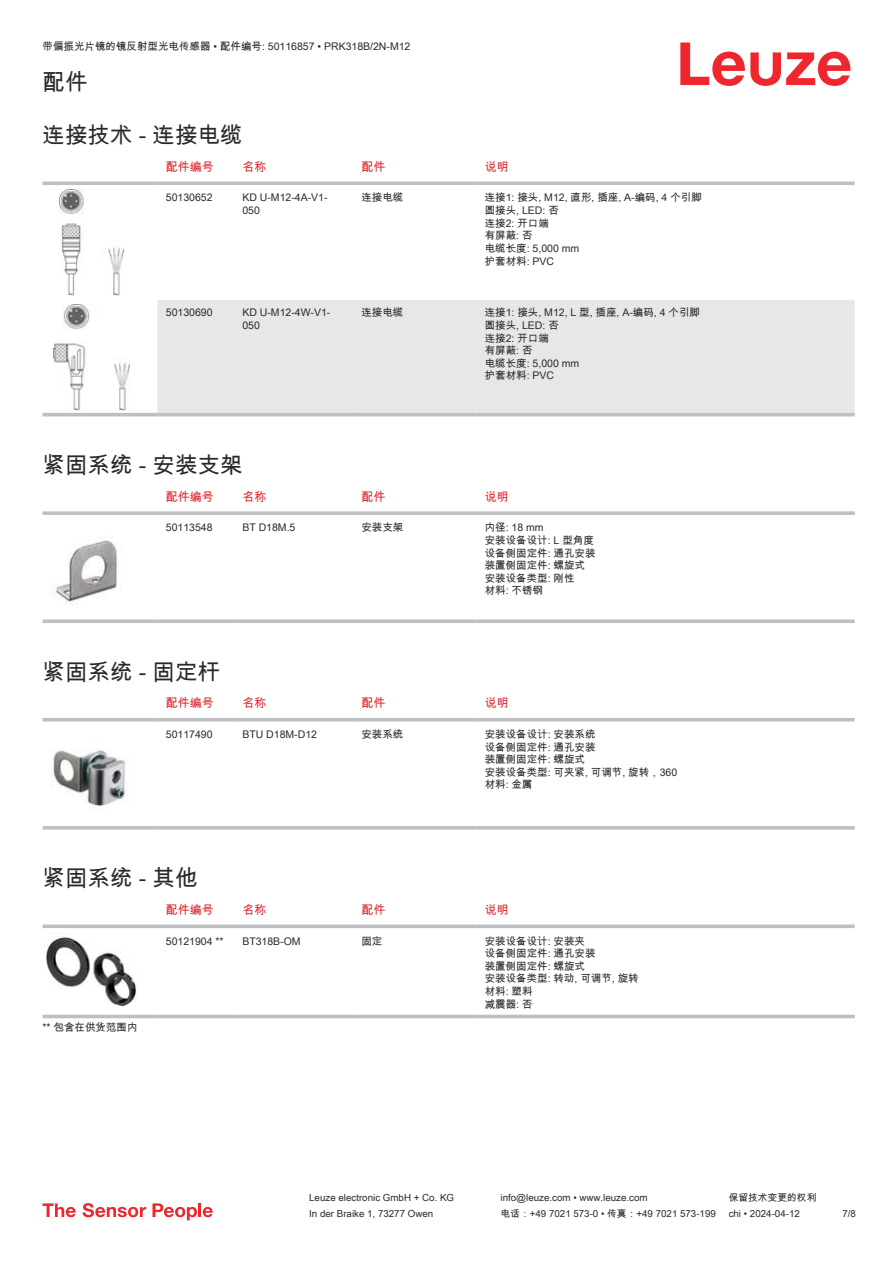
<style>
.page{position:relative;width:893px;height:1263px;background:#fff}
.page>*{position:absolute;margin:0;border:0;box-sizing:border-box;transform-origin:0 0}
.t1{font:22.5px "Arial Unicode MS";color:#2b292a}
.t2{font:12px "Arial Unicode MS";color:#db2a30}
.t3{font:10.5px/12.6px "Arial Unicode MS";color:#2b292a}
.t4{font:9.75px "Arial Unicode MS";color:#2b292a}
</style>
<div class="page">
<svg style="left:680px;top:43px;width:170px;height:43px"></svg>
<svg style="left:43px;top:347px;width:812px;height:70px"></svg>
<div style="left:157px;top:300px;width:698px;height:113px;background:#e6e7e9"></div>
<svg style="left:43px;top:181px;width:114px;height:4px"></svg>
<svg style="left:157px;top:181px;width:77px;height:4px"></svg>
<svg style="left:234px;top:181px;width:119px;height:4px"></svg>
<svg style="left:353px;top:181px;width:123px;height:4px"></svg>
<svg style="left:476px;top:181px;width:379px;height:4px;fill:#bdbfc1"></svg>
<hr style="left:43px;top:413px;width:114px;height:3px;background:#bdbfc1">
<hr style="left:157px;top:413px;width:77px;height:3px;background:#bdbfc1">
<hr style="left:234px;top:413px;width:119px;height:3px;background:#bdbfc1">
<hr style="left:353px;top:413px;width:123px;height:3px;background:#bdbfc1">
<hr style="left:476px;top:413px;width:379px;height:3px;background:#bdbfc1">
<img style="left:59px;top:189px;width:65px;height:107px">
<img style="left:54px;top:304px;width:75px;height:106px">
<svg style="left:43px;top:511px;width:114px;height:4px"></svg>
<svg style="left:157px;top:511px;width:77px;height:4px"></svg>
<svg style="left:234px;top:511px;width:119px;height:4px"></svg>
<svg style="left:353px;top:511px;width:123px;height:4px"></svg>
<svg style="left:476px;top:511px;width:379px;height:4px;fill:#c0c2c3"></svg>
<svg style="left:43px;top:619px;width:114px;height:4px"></svg>
<svg style="left:157px;top:619px;width:77px;height:4px"></svg>
<svg style="left:234px;top:619px;width:119px;height:4px"></svg>
<svg style="left:353px;top:619px;width:123px;height:4px"></svg>
<svg style="left:476px;top:619px;width:379px;height:4px;fill:#bdbfc1"></svg>
<img style="left:54px;top:540px;width:64px;height:64px">
<svg style="left:43px;top:721px;width:812px;height:1px"></svg>
<hr style="left:43px;top:718px;width:114px;height:3px;background:#bdbfc1">
<hr style="left:157px;top:718px;width:77px;height:3px;background:#bdbfc1">
<hr style="left:234px;top:718px;width:119px;height:3px;background:#bdbfc1">
<hr style="left:353px;top:718px;width:123px;height:3px;background:#bdbfc1">
<hr style="left:476px;top:718px;width:379px;height:3px;background:#bdbfc1">
<svg style="left:43px;top:826px;width:114px;height:4px"></svg>
<svg style="left:157px;top:826px;width:77px;height:4px"></svg>
<svg style="left:234px;top:826px;width:119px;height:4px"></svg>
<svg style="left:353px;top:826px;width:123px;height:4px"></svg>
<svg style="left:476px;top:826px;width:379px;height:4px;fill:#c0c2c4"></svg>
<img style="left:53px;top:750px;width:75px;height:57px">
<div style="left:43px;top:1014px;width:812px;height:5px;background:#ececed"></div>
<svg style="left:43px;top:924px;width:114px;height:4px"></svg>
<svg style="left:157px;top:924px;width:77px;height:4px"></svg>
<svg style="left:234px;top:924px;width:119px;height:4px"></svg>
<svg style="left:353px;top:924px;width:123px;height:4px"></svg>
<svg style="left:476px;top:924px;width:379px;height:4px;fill:#bdbfc1"></svg>
<hr style="left:43px;top:1015px;width:114px;height:3px;background:#bdbfc1">
<hr style="left:157px;top:1015px;width:77px;height:3px;background:#bdbfc1">
<hr style="left:234px;top:1015px;width:119px;height:3px;background:#bdbfc1">
<hr style="left:353px;top:1015px;width:123px;height:3px;background:#bdbfc1">
<hr style="left:476px;top:1015px;width:379px;height:3px;background:#bdbfc1">
<img style="left:46px;top:936px;width:91px;height:71px">
<svg style="left:43px;top:1203px;width:33px;height:14px"></svg>
<svg style="left:83px;top:1203px;width:63px;height:14px"></svg>
<svg style="left:153px;top:1203px;width:44px;height:17px"></svg>
<hr style="left:198px;top:1203px;width:3px;height:14px;background:#ed272d">
<svg style="left:203px;top:1207px;width:10px;height:10px"></svg>
<p class="t3" style="left:43px;top:40px;width:369px">带偏振光片镜的镜反射型光电传感器 • 配件编号: 50116857 • PRK318B/2N-M12</p>
<h1 class="t1" style="left:43px;top:66px;width:46px">配件</h1>
<h1 class="t1" style="left:43px;top:119px;width:202px">连接技术 - 连接电缆</h1>
<p class="t2" style="left:166px;top:158px;width:49px">配件编号</p>
<p class="t2" style="left:242px;top:158px;width:25px">名称</p>
<p class="t2" style="left:361px;top:158px;width:25px">配件</p>
<p class="t2" style="left:485px;top:158px;width:25px">说明</p>
<p class="t3" style="left:166px;top:191px;width:48px">50130652</p>
<p class="t3" style="left:242px;top:191px;width:87px">KD U-M12-4A-V1-<br>050</p>
<p class="t3" style="left:361px;top:191px;width:43px">连接电缆</p>
<p class="t3" style="left:485px;top:191px;width:219px">连接1: 接头, M12, 直形, 插座, A-编码, 4 个引脚圆接头, LED: 否<br>连接2: 开口端<br>有屏蔽: 否<br>电缆长度: 5,000 mm<br>护套材料: PVC</p>
<p class="t3" style="left:166px;top:306px;width:48px">50130690</p>
<p class="t3" style="left:242px;top:306px;width:90px">KD U-M12-4W-V1-<br>050</p>
<p class="t3" style="left:361px;top:306px;width:43px">连接电缆</p>
<p class="t3" style="left:485px;top:306px;width:217px">连接1: 接头, M12, L 型, 插座, A-编码, 4 个引脚圆接头, LED: 否<br>连接2: 开口端<br>有屏蔽: 否<br>电缆长度: 5,000 mm<br>护套材料: PVC</p>
<h1 class="t1" style="left:43px;top:449px;width:202px">紧固系统 - 安装支架</h1>
<p class="t2" style="left:166px;top:488px;width:49px">配件编号</p>
<p class="t2" style="left:242px;top:488px;width:25px">名称</p>
<p class="t2" style="left:361px;top:488px;width:25px">配件</p>
<p class="t2" style="left:485px;top:488px;width:25px">说明</p>
<p class="t3" style="left:166px;top:521px;width:48px">50113548</p>
<p class="t3" style="left:242px;top:521px;width:55px">BT D18M.5</p>
<p class="t3" style="left:361px;top:521px;width:43px">安装支架</p>
<p class="t3" style="left:485px;top:521px;width:112px">内径: 18 mm<br>安装设备设计: L 型角度设备侧固定件: 通孔安装装置侧固定件: 螺旋式安装设备类型: 刚性<br>材料: 不锈钢</p>
<h1 class="t1" style="left:43px;top:655px;width:179px">紧固系统 - 固定杆</h1>
<p class="t2" style="left:166px;top:694px;width:49px">配件编号</p>
<p class="t2" style="left:242px;top:694px;width:25px">名称</p>
<p class="t2" style="left:361px;top:694px;width:25px">配件</p>
<p class="t2" style="left:485px;top:694px;width:25px">说明</p>
<p class="t3" style="left:166px;top:728px;width:48px">50117490</p>
<p class="t3" style="left:242px;top:728px;width:76px">BTU D18M-D12</p>
<p class="t3" style="left:361px;top:728px;width:43px">安装系统</p>
<p class="t3" style="left:485px;top:728px;width:194px">安装设备设计: 安装系统<br>设备侧固定件: 通孔安装<br>装置侧固定件: 螺旋式<br>安装设备类型: 可夹紧, 可调节, 旋转，360材料: 金属</p>
<h1 class="t1" style="left:43px;top:862px;width:157px">紧固系统 - 其他</h1>
<p class="t2" style="left:166px;top:901px;width:49px">配件编号</p>
<p class="t2" style="left:242px;top:901px;width:25px">名称</p>
<p class="t2" style="left:361px;top:901px;width:25px">配件</p>
<p class="t2" style="left:485px;top:901px;width:25px">说明</p>
<p class="t3" style="left:166px;top:934px;width:59px">50121904 **</p>
<p class="t3" style="left:242px;top:934px;width:60px">BT318B-OM</p>
<p class="t3" style="left:361px;top:934px;width:22px">固定</p>
<p class="t3" style="left:485px;top:934px;width:156px">安装设备设计: 安装夹<br>设备侧固定件: 通孔安装<br>装置侧固定件: 螺旋式<br>安装设备类型: 转动, 可调节, 旋转材料: 塑料<br>减震器: 否</p>
<p class="t3" style="left:43px;top:1020px;width:97px">** 包含在供货范围内</p>
<p class="t4" style="left:309px;top:1191px;width:146px">Leuze electronic GmbH + Co. KG</p>
<p class="t4" style="left:501px;top:1191px;width:149px">info@leuze.com • www.leuze.com</p>
<p class="t4" style="left:729px;top:1191px;width:89px">保留技术变更的权利</p>
<p class="t4" style="left:309px;top:1206px;width:126px">In der Braike 1, 73277 Owen</p>
<p class="t4" style="left:501px;top:1206px;width:217px">电话：+49 7021 573-0 • 传真：+49 7021 573-199</p>
<p class="t4" style="left:729px;top:1206px;width:73px">chi • 2024-04-12</p>
<p class="t4" style="left:842px;top:1206px;width:15px">7/8</p>
</div>
